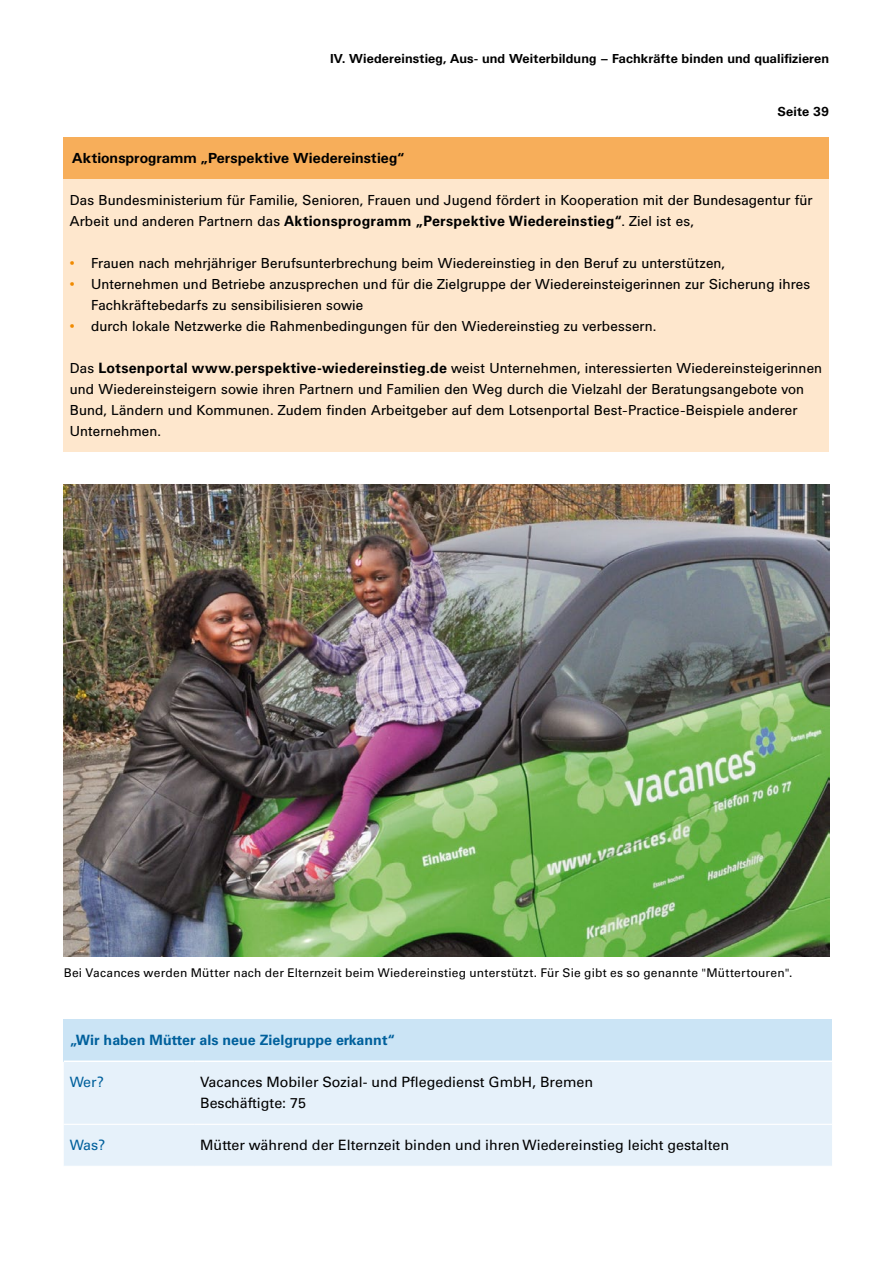
<style>
.page{position:relative;width:893px;height:1263px;background:#fff}
.page>*{position:absolute;margin:0;border:0;box-sizing:border-box;transform-origin:0 0}
.t1{font:14.25px/21px "Univers BQ";letter-spacing:.005em;color:#000}
.t2{font:14.25px/21px "Univers LT Std";color:#000}
.t3{font:700 14.25px "Univers LT Std";letter-spacing:.015em;color:#000}
.t4{font:700 14.25px "Univers BQ";letter-spacing:.005em;color:#000}
.t5{font:700 14.25px "Univers LT Std";color:#00609c}
.t6{font:14.25px "Univers LT Std";letter-spacing:-.03em;color:#00609c}
.t7{font:700 12.75px "Univers BQ";letter-spacing:.01em;color:#000}
.t8{font:12px "Univers LT Std";letter-spacing:.015em;color:#000}
.s1{font-family:"Univers BQ";font-weight:400}
.s2{color:#f08a00}
.s3{font-family:"Univers LT Std";font-weight:700}
</style>
<div class="page">
<div style="left:64px;top:137px;width:765px;height:42px;background:#f7ae5a"></div>
<div style="left:64px;top:179px;width:765px;height:272px;background:#fee7cd"></div>
<div style="left:64px;top:1019px;width:768px;height:42px;background:#cbe4f5"></div>
<div style="left:64px;top:1062px;width:768px;height:62px;background:#e6f1fa"></div>
<div style="left:64px;top:1125px;width:768px;height:41px;background:#e6f1fa"></div>
<hr style="left:64px;top:1060px;width:130px;height:2px;background:#fff">
<hr style="left:194px;top:1060px;width:638px;height:2px;background:#fff">
<img style="left:64px;top:485px;width:765px;height:471px">
<p class="t7" style="left:330px;top:51px;width:501px">IV. Wiedereinstieg, Aus- und Weiterbildung – Fachkräfte binden und qualifizieren</p>
<p class="t7" style="left:778px;top:104px;width:53px">Seite 39</p>
<p class="t4" style="left:72px;top:150px;width:334px">Aktionsprogramm „Perspektive Wiedereinstieg“</p>
<p class="t1" style="left:70px;top:190px;width:744px">Das Bundesministerium für Familie, Senioren, Frauen und Jugend fördert in Kooperation mit der Bundesagentur für</p>
<p class="t3" style="left:70px;top:212px;width:626px"><span class="s1">Arbeit und anderen Partnern das</span> Aktionsprogramm „Perspektive Wiedereinstieg“<span class="s1">. Ziel ist es,</span></p>
<p class="t1" style="left:70px;top:253px;width:657px"><span class="s2">•</span> Frauen nach mehrjähriger Berufsunterbrechung beim Wiedereinstieg in den Beruf zu unterstützen,</p>
<p class="t1" style="left:91px;top:274px;width:721px;text-indent:-21px"><span class="s2">•</span> Unternehmen und Betriebe anzusprechen und für die Zielgruppe der Wiedereinsteigerinnen zur Sicherung ihres<br>Fachkräftebedarfs zu sensibilisieren sowie</p>
<p class="t1" style="left:70px;top:316px;width:588px"><span class="s2">•</span> durch lokale Netzwerke die Rahmenbedingungen für den Wiedereinstieg zu verbessern.</p>
<p class="t1" style="left:70px;top:358px;width:754px">Das <span class="s3">Lotsenportal www.perspektive-wiedereinstieg.de</span> weist Unternehmen, interessierten Wiedereinsteigerinnen und Wiedereinsteigern sowie ihren Partnern und Familien den Weg durch die Vielzahl der Beratungsangebote von Bund, Ländern und Kommunen. Zudem finden Arbeitgeber auf dem Lotsenportal Best-Practice-Beispiele anderer Unternehmen.</p>
<p class="t8" style="left:64px;top:966px;width:730px">Bei Vacances werden Mütter nach der Elternzeit beim Wiedereinstieg unterstützt. Für Sie gibt es so genannte "Müttertouren".</p>
<p class="t5" style="left:70px;top:1031px;width:327px">„Wir haben Mütter als neue Zielgruppe erkannt“</p>
<p class="t6" style="left:70px;top:1073px;width:36px">Wer?</p>
<p class="t2" style="left:200px;top:1071px;width:394px">Vacances Mobiler Sozial- und Pflegedienst GmbH, Bremen<br>Beschäftigte: 75</p>
<p class="t6" style="left:70px;top:1136px;width:37px">Was?</p>
<p class="t2" style="left:200px;top:1134px;width:531px">Mütter während der Elternzeit binden und ihren Wiedereinstieg leicht gestalten</p>
</div>
